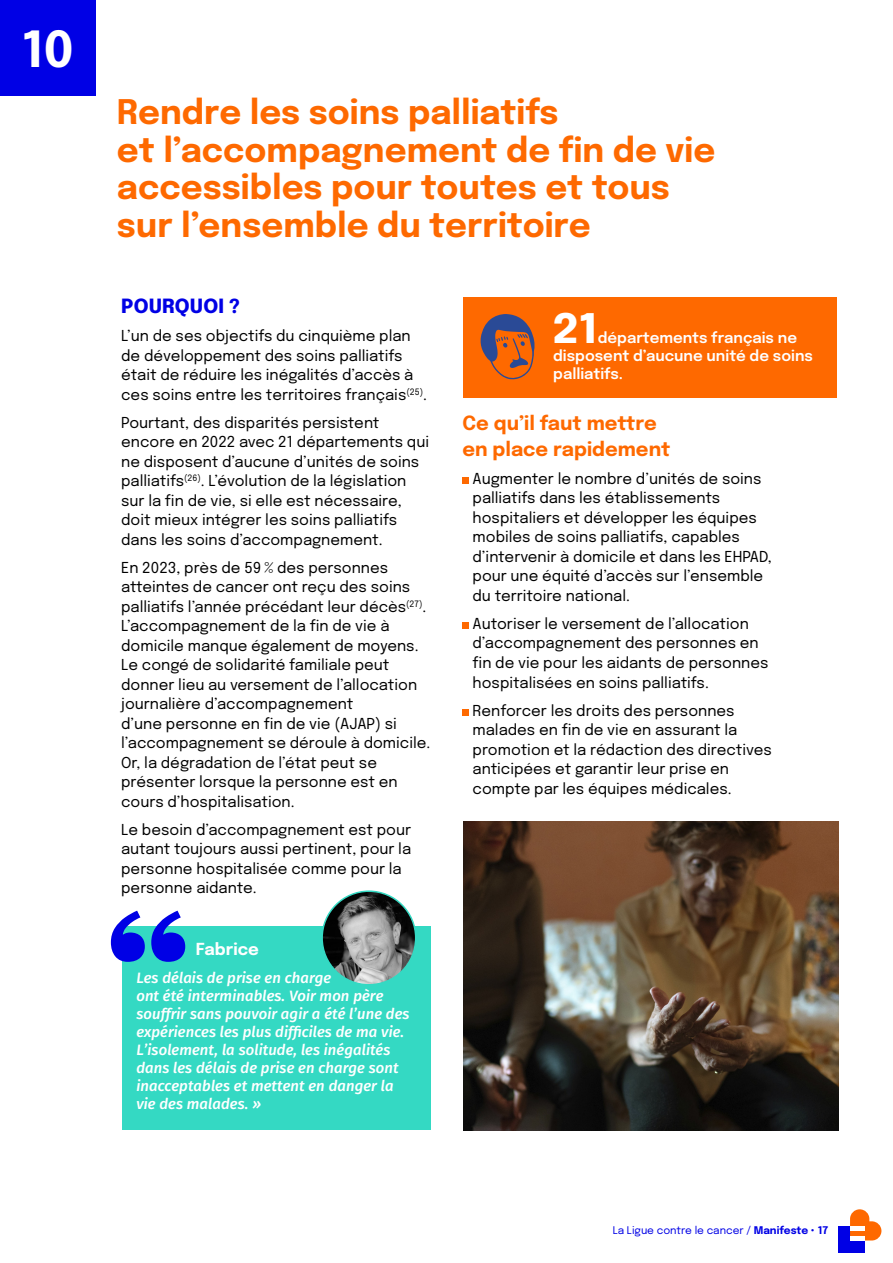
<style>
.page{position:relative;width:893px;height:1263px;background:#fff}
.page>*{position:absolute;margin:0;border:0;box-sizing:border-box;transform-origin:0 0}
.t1{font:700 49.5px "Epilogue";color:#fff}
.t2{font:800 40.5px "Epilogue";color:#fff}
.t3{font:700 33.75px/37.5px "Epilogue";color:#fe6900}
.t4{font:700 19.5px/25.5px "Epilogue";color:#fe6900}
.t5{font:800 19.5px "Epilogue";letter-spacing:.005em;color:#0000e5}
.t6{font:700 16.5px "Epilogue";color:#fff}
.t7{font:15px/19.5px "Epilogue";color:#000}
.t8{font:italic 15px/18px "Fira Sans OT Medium";color:#fff}
.t9{font:600 15px/18px "Epilogue";color:#fff}
.t10{font:10.5px "Epilogue";color:#0000e5}
.s1{font-weight:700}
</style>
<div class="page">
<div style="left:462px;top:478px;width:7px;height:6px;background:#fe6900"></div>
<div style="left:462px;top:623px;width:7px;height:6px;background:#fe6900"></div>
<div style="left:462px;top:709px;width:7px;height:6px;background:#fe6900"></div>
<div style="left:0;top:0;width:96px;height:96px;background:#0000e5"></div>
<div style="left:122px;top:927px;width:309px;height:203px;background:#34d9c3"></div>
<svg style="left:111px;top:911px;width:74px;height:51px"></svg>
<div style="left:463px;top:298px;width:374px;height:100px;background:#fe6900"></div>
<svg style="left:480px;top:314px;width:55px;height:65px"></svg>
<img style="left:463px;top:821px;width:376px;height:309px">
<img style="left:322px;top:891px;width:94px;height:94px;border-radius:47px">
<div style="left:321px;top:890px;width:95px;height:95px;border:2px solid #34d9c3;border-radius:50%"></div>
<div style="left:838px;top:1226px;width:26px;height:26px;background:#0000e5"></div>
<svg style="left:850px;top:1209px;width:31px;height:31px"></svg>
<hr style="left:850px;top:1226px;width:14px;height:4px;background:#fff">
<hr style="left:850px;top:1236px;width:14px;height:4px;background:#fff">
<h1 class="t1" style="left:22px;top:12px;width:53px">10</h1>
<h3 class="t3" style="left:117px;top:91px;width:600px">Rendre les soins palliatifs<br>et l’accompagnement de fin de vie accessibles pour toutes et tous sur l’ensemble du territoire</h3>
<h3 class="t5" style="left:121px;top:291px;width:120px">POURQUOI ?</h3>
<p class="t7" style="left:121px;top:325px;width:307px">L’un de ses objectifs du cinquième plan de développement des soins palliatifs était de réduire les inégalités d’accès à ces soins entre les territoires français<sup>(25)</sup>.</p>
<p class="t7" style="left:121px;top:412px;width:309px">Pourtant, des disparités persistent encore en 2022 avec 21 départements qui ne disposent d’aucune d’unités de soins palliatifs<sup>(26)</sup>. L’évolution de la législation sur la fin de vie, si elle est nécessaire, doit mieux intégrer les soins palliatifs dans les soins d’accompagnement.</p>
<p class="t7" style="left:121px;top:557px;width:311px">En 2023, près de 59 % des personnes atteintes de cancer ont reçu des soins palliatifs l’année précédant leur décès<sup>(27)</sup>.<br>L’accompagnement de la fin de vie à domicile manque également de moyens.<br>Le congé de solidarité familiale peut donner lieu au versement de l’allocation journalière d’accompagnement<br>d’une personne en fin de vie (AJAP) si l’accompagnement se déroule à domicile.<br>Or, la dégradation de l’état peut se présenter lorsque la personne est en cours d’hospitalisation.</p>
<p class="t7" style="left:121px;top:819px;width:291px">Le besoin d’accompagnement est pour autant toujours aussi pertinent, pour la personne hospitalisée comme pour la personne aidante.</p>
<p class="t6" style="left:196px;top:936px;width:64px">Fabrice</p>
<p class="t8" style="left:136px;top:970px;width:275px">Les délais de prise en charge<br>ont été interminables. Voir mon père souffrir sans pouvoir agir a été l’une des expériences les plus difficiles de ma vie.<br>L’isolement, la solitude, les inégalités dans les délais de prise en charge sont inacceptables et mettent en danger la vie des malades. »</p>
<h2 class="t2" style="left:553px;top:297px;width:46px">21</h2>
<p class="t9" style="left:553px;top:327px;width:261px;text-indent:45px">départements français ne disposent d’aucune unité de soins palliatifs.</p>
<h3 class="t4" style="left:462px;top:409px;width:209px">Ce qu’il faut mettre en place rapidement</h3>
<p class="t7" style="left:473px;top:468px;width:301px">Augmenter le nombre d’unités de soins palliatifs dans les établissements hospitaliers et développer les équipes mobiles de soins palliatifs, capables d’intervenir à domicile et dans les EHPAD, pour une équité d’accès sur l’ensemble du territoire national.</p>
<p class="t7" style="left:473px;top:613px;width:297px">Autoriser le versement de l’allocation d’accompagnement des personnes en fin de vie pour les aidants de personnes hospitalisées en soins palliatifs.</p>
<p class="t7" style="left:473px;top:699px;width:301px">Renforcer les droits des personnes malades en fin de vie en assurant la promotion et la rédaction des directives anticipées et garantir leur prise en compte par les équipes médicales.</p>
<p class="t10" style="left:613px;top:1223px;width:217px">La Ligue contre le cancer / <span class="s1">Manifeste • 17</span></p>
</div>
